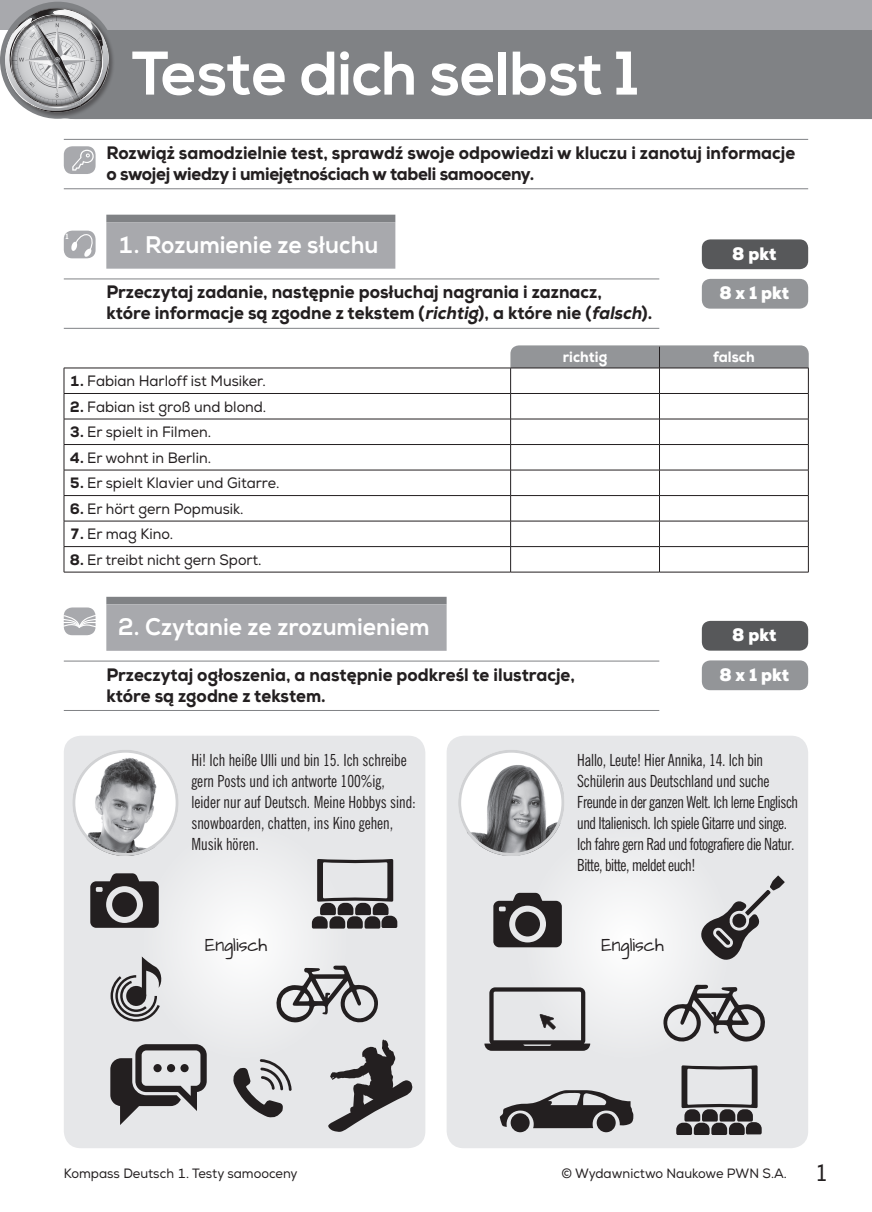
<style>
.page{position:relative;width:872px;height:1212px;background:#fff}
.page>*{position:absolute;margin:0;border:0;box-sizing:border-box;transform-origin:0 0}
.t1{font:700 61.5px "Nexa";color:#fff}
.t2{font:800 24px "Nexa";color:#fff;scale:.95 1}
.t3{font:19.5px "Architects Daughter";color:#231f20;scale:.9 1}
.t4{font:800 18px/21px "Nexa";color:#231f20;scale:.95 1}
.t5{font:900 18px "Nexa";color:#fff;scale:.95 1}
.t6{font:15px/21px "News Goth Cn PL";letter-spacing:-.03em;color:#231f20;scale:.95 1}
.t7{font:15px "Nexa";color:#231f20;scale:.95 1}
.t8{font:15px/21px "News Goth Cn PL";letter-spacing:-.01em;color:#231f20;scale:.95 1}
.t9{font:800 15px "Nexa";color:#fff;scale:.95 1}
.t10{font:13.5px "Nexa";color:#231f20;scale:.95 1}
.t11{font:700 7.5px "Nexa";color:#fff}
.s1{font-style:italic}
.s2{font-weight:800}
.s3{font-size:24px}
</style>
<div class="page">
<div style="left:49px;top:30px;width:823px;height:89px;background:#808285"></div>
<div style="left:0;top:0;width:872px;height:30px;background:#a8a9ad"></div>
<div style="left:0;top:2px;width:116px;height:117px;border:6px solid #808285;border-radius:50%"></div>
<div style="left:4px;top:7px;width:111px;height:111px;background:#231f20;opacity:.43"></div>
<svg style="left:5px;top:8px;width:104px;height:104px"></svg>
<div style="left:510px;top:345px;width:298px;height:41px;background:#939598;border-radius:9px"></div>
<hr style="left:64px;top:139px;width:744px;height:1px;background:#808285">
<hr style="left:64px;top:188px;width:744px;height:1px;background:#808285">
<div style="left:106px;top:215px;width:289px;height:7px;background:#808285"></div>
<div style="left:106px;top:222px;width:289px;height:47px;background:#a8a9ad"></div>
<hr style="left:64px;top:279px;width:595px;height:1px;background:#808285">
<hr style="left:64px;top:328px;width:595px;height:1px;background:#808285">
<div style="left:106px;top:597px;width:340px;height:7px;background:#808285"></div>
<div style="left:106px;top:604px;width:340px;height:47px;background:#a8a9ad"></div>
<hr style="left:64px;top:661px;width:595px;height:1px;background:#808285">
<hr style="left:64px;top:710px;width:595px;height:1px;background:#808285">
<svg style="left:65px;top:369px;width:743px;height:203px"></svg>
<hr style="left:64px;top:368px;width:446px;height:1px;background:#231f20">
<hr style="left:510px;top:368px;width:149px;height:1px;background:#231f20">
<hr style="left:659px;top:368px;width:149px;height:1px;background:#231f20">
<hr style="left:64px;top:393px;width:446px;height:1px;background:#231f20">
<hr style="left:510px;top:393px;width:149px;height:1px;background:#231f20">
<hr style="left:659px;top:393px;width:149px;height:1px;background:#231f20">
<hr style="left:64px;top:419px;width:446px;height:1px;background:#231f20">
<hr style="left:510px;top:419px;width:149px;height:1px;background:#231f20">
<hr style="left:659px;top:419px;width:149px;height:1px;background:#231f20">
<hr style="left:64px;top:444px;width:446px;height:1px;background:#231f20">
<hr style="left:510px;top:444px;width:149px;height:1px;background:#231f20">
<hr style="left:659px;top:444px;width:149px;height:1px;background:#231f20">
<hr style="left:64px;top:470px;width:446px;height:1px;background:#231f20">
<hr style="left:510px;top:470px;width:149px;height:1px;background:#231f20">
<hr style="left:659px;top:470px;width:149px;height:1px;background:#231f20">
<hr style="left:64px;top:495px;width:446px;height:1px;background:#231f20">
<hr style="left:510px;top:495px;width:149px;height:1px;background:#231f20">
<hr style="left:659px;top:495px;width:149px;height:1px;background:#231f20">
<hr style="left:64px;top:521px;width:446px;height:1px;background:#231f20">
<hr style="left:510px;top:521px;width:149px;height:1px;background:#231f20">
<hr style="left:659px;top:521px;width:149px;height:1px;background:#231f20">
<hr style="left:64px;top:546px;width:446px;height:1px;background:#231f20">
<svg style="left:64px;top:368px;width:1px;height:204px"></svg>
<hr style="left:510px;top:546px;width:149px;height:1px;background:#231f20">
<svg style="left:510px;top:368px;width:1px;height:204px"></svg>
<hr style="left:659px;top:546px;width:149px;height:1px;background:#231f20">
<svg style="left:659px;top:347px;width:1px;height:225px"></svg>
<svg style="left:808px;top:368px;width:1px;height:204px"></svg>
<hr style="left:64px;top:572px;width:446px;height:1px;background:#231f20">
<hr style="left:510px;top:572px;width:149px;height:1px;background:#231f20">
<hr style="left:659px;top:572px;width:149px;height:1px;background:#231f20">
<div style="left:64px;top:231px;width:32px;height:27px;background:#a8a9ad;border-radius:9px"></div>
<svg style="left:71px;top:232px;width:24px;height:25px"></svg>
<div style="left:64px;top:607px;width:32px;height:28px;background:#a8a9ad;border-radius:9px"></div>
<svg style="left:63px;top:614px;width:33px;height:15px"></svg>
<div style="left:64px;top:146px;width:32px;height:28px;background:#a8a9ad;border-radius:9px"></div>
<svg style="left:72px;top:150px;width:22px;height:21px"></svg>
<div style="left:702px;top:239px;width:106px;height:30px;background:#57585a;border-radius:9px"></div>
<div style="left:702px;top:621px;width:106px;height:30px;background:#57585a;border-radius:9px"></div>
<div style="left:702px;top:279px;width:106px;height:30px;background:#939598;border-radius:9px"></div>
<div style="left:702px;top:660px;width:106px;height:30px;background:#939598;border-radius:9px"></div>
<div style="left:446px;top:736px;width:362px;height:412px;background:#e6e7e9;border-radius:17px"></div>
<img style="left:458px;top:750px;width:106px;height:106px;border-radius:53px">
<div style="left:458px;top:750px;width:106px;height:106px;border:3px solid #d1d2d4;border-radius:50%"></div>
<svg style="left:493px;top:893px;width:69px;height:54px"></svg>
<svg style="left:701px;top:875px;width:83px;height:85px"></svg>
<svg style="left:652px;top:974px;width:113px;height:68px"></svg>
<svg style="left:500px;top:1090px;width:133px;height:42px"></svg>
<svg style="left:484px;top:987px;width:106px;height:64px"></svg>
<svg style="left:676px;top:1065px;width:85px;height:70px"></svg>
<div style="left:64px;top:736px;width:361px;height:412px;background:#e6e7e9;border-radius:17px"></div>
<img style="left:72px;top:750px;width:107px;height:106px;border-radius:53px">
<div style="left:72px;top:750px;width:107px;height:106px;border:3px solid #d1d2d4;border-radius:50%"></div>
<svg style="left:90px;top:873px;width:69px;height:55px"></svg>
<svg style="left:233px;top:1059px;width:59px;height:59px"></svg>
<svg style="left:328px;top:1039px;width:85px;height:93px"></svg>
<svg style="left:110px;top:1044px;width:97px;height:81px"></svg>
<svg style="left:111px;top:956px;width:50px;height:65px"></svg>
<svg style="left:272px;top:954px;width:106px;height:69px"></svg>
<svg style="left:312px;top:859px;width:85px;height:69px"></svg>
<h1 class="t1" style="left:132px;top:38px;width:508px">Teste dich selbst 1</h1>
<p class="t4" style="left:106px;top:142px;width:726px">Rozwiąż samodzielnie test, sprawdź swoje odpowiedzi w kluczu i zanotuj informacje o swojej wiedzy i umiejętnościach w tabeli samooceny.</p>
<p class="t11" style="left:66px;top:232px;width:4px">1</p>
<h2 class="t2" style="left:118px;top:230px;width:276px">1. Rozumienie ze słuchu</h2>
<p class="t4" style="left:106px;top:282px;width:576px">Przeczytaj zadanie, następnie posłuchaj nagrania i zaznacz,<br>które informacje są zgodne z tekstem (<span class="s1">richtig</span>), a które nie (<span class="s1">falsch</span>).</p>
<p class="t9" style="left:563px;top:347px;width:48px">richtig</p>
<p class="t9" style="left:713px;top:347px;width:45px">falsch</p>
<p class="t7" style="left:70px;top:372px;width:208px"><span class="s2">1.</span> Fabian Harloff ist Musiker.</p>
<p class="t7" style="left:70px;top:397px;width:208px"><span class="s2">2.</span> Fabian ist groß und blond.</p>
<p class="t7" style="left:70px;top:423px;width:150px"><span class="s2">3.</span> Er spielt in Filmen.</p>
<p class="t7" style="left:70px;top:448px;width:150px"><span class="s2">4.</span> Er wohnt in Berlin.</p>
<p class="t7" style="left:70px;top:474px;width:222px"><span class="s2">5.</span> Er spielt Klavier und Gitarre.</p>
<p class="t7" style="left:70px;top:499px;width:184px"><span class="s2">6.</span> Er hört gern Popmusik.</p>
<p class="t7" style="left:70px;top:525px;width:110px"><span class="s2">7.</span> Er mag Kino.</p>
<p class="t7" style="left:70px;top:550px;width:203px"><span class="s2">8.</span> Er treibt nicht gern Sport.</p>
<p class="t5" style="left:732px;top:242px;width:48px">8 pkt</p>
<p class="t5" style="left:719px;top:281px;width:75px">8 x 1 pkt</p>
<h2 class="t2" style="left:118px;top:612px;width:330px">2. Czytanie ze zrozumieniem</h2>
<p class="t4" style="left:106px;top:664px;width:495px">Przeczytaj ogłoszenia, a następnie podkreśl te ilustracje, które są zgodne z tekstem.</p>
<p class="t5" style="left:732px;top:623px;width:48px">8 pkt</p>
<p class="t5" style="left:719px;top:663px;width:75px">8 x 1 pkt</p>
<p class="t8" style="left:191px;top:750px;width:238px">Hi! Ich heiße Ulli und bin 15. Ich schreibe gern Posts und ich antworte 100%ig, leider nur auf Deutsch. Meine Hobbys sind: snowboarden, chatten, ins Kino gehen, Musik hören.</p>
<p class="t3" style="left:205px;top:932px;width:71px">Englisch</p>
<p class="t6" style="left:577px;top:750px;width:234px">Hallo, Leute! Hier Annika, 14. Ich bin Schülerin aus Deutschland und suche Freunde in der ganzen Welt. Ich lerne Englisch und Italienisch. Ich spiele Gitarre und singe.<br>Ich fahre gern Rad und fotografiere die Natur.<br>Bitte, bitte, meldet euch!</p>
<p class="t3" style="left:601px;top:932px;width:71px">Englisch</p>
<p class="t10" style="left:64px;top:1165px;width:248px">Kompass Deutsch 1. Testy samooceny</p>
<p class="t10" style="left:561px;top:1165px;width:280px">© Wydawnictwo Naukowe PWN S.A. <span class="s3">1</span></p>
</div>
